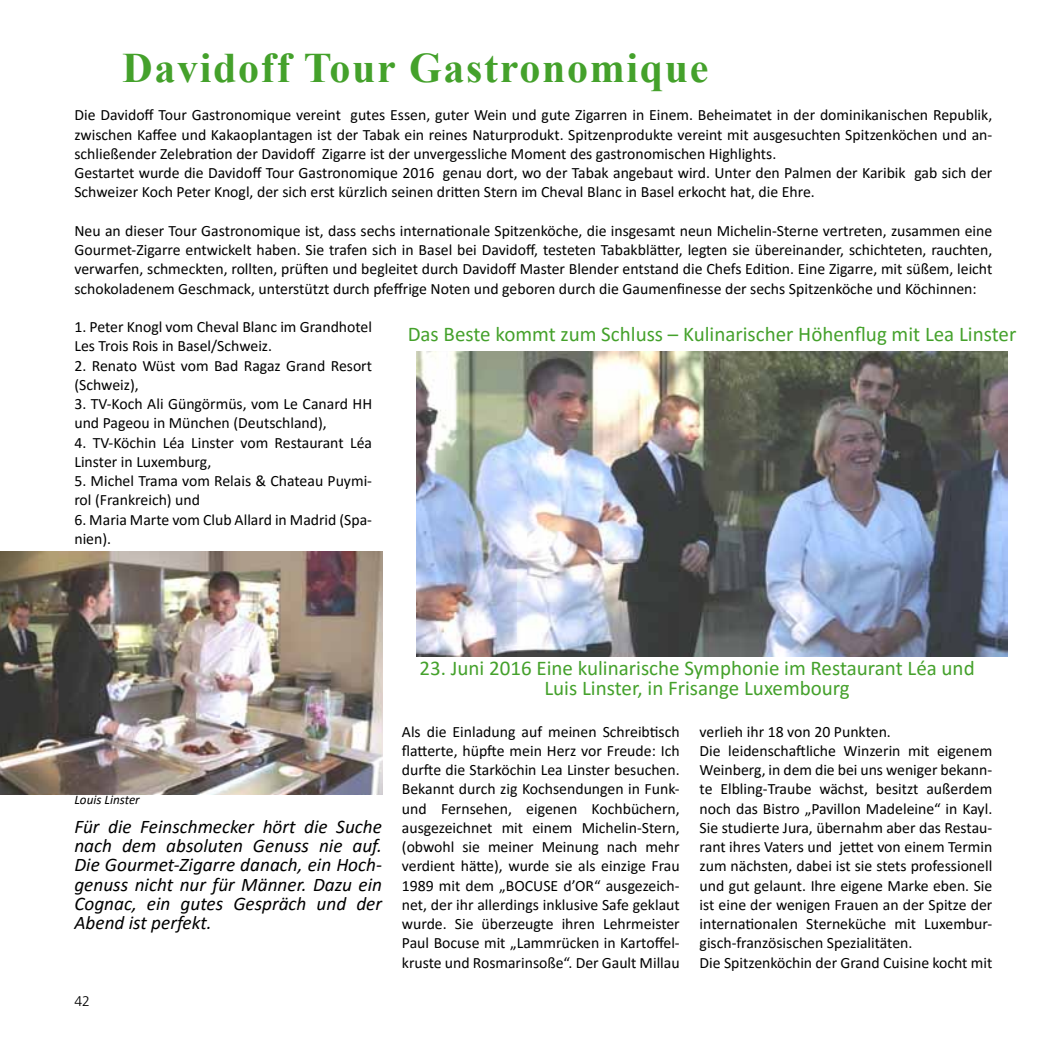
<style>
.page{position:relative;width:1042px;height:1042px;background:#fff}
.page>*{position:absolute;margin:0;border:0;box-sizing:border-box;transform-origin:0 0}
.t1{font:700 42px "Times New Roman";letter-spacing:.04em;color:#44a12b}
.t2{font:21px/19.2px "Calibri";color:#44a12b;text-align:center}
.t3{font:italic 19.25px/19.2px "Calibri";color:#000;text-align:justify}
.t4{font:15.75px/19.2px "Calibri";color:#000}
.t5{font:300 14px "Frutiger LT Std";color:#000}
.t6{font:italic 13.12px "Calibri";color:#000}
</style>
<div class="page">
<img style="left:417px;top:351px;width:590px;height:305px">
<img style="left:0;top:551px;width:382px;height:243px">
<h1 class="t1" style="left:122px;top:37px;width:587px">Davidoff Tour Gastronomique</h1>
<p class="t4" style="left:74px;top:105px;width:919px">Die Davidoff Tour Gastronomique vereint gutes Essen, guter Wein und gute Zigarren in Einem. Beheimatet in der dominikanischen Republik, zwischen Kaffee und Kakaoplantagen ist der Tabak ein reines Naturprodukt. Spitzenprodukte vereint mit ausgesuchten Spitzenköchen und an&shy;schließender Zelebration der Davidoff Zigarre ist der unvergessliche Moment des gastronomischen Highlights.<br>Gestartet wurde die Davidoff Tour Gastronomique 2016 genau dort, wo der Tabak angebaut wird. Unter den Palmen der Karibik gab sich der Schweizer Koch Peter Knogl, der sich erst kürzlich seinen dritten Stern im Cheval Blanc in Basel erkocht hat, die Ehre.</p>
<p class="t4" style="left:74px;top:221px;width:919px;text-align:justify">Neu an dieser Tour Gastronomique ist, dass sechs internationale Spitzenköche, die insgesamt neun Michelin-Sterne vertreten, zusammen eine Gourmet-Zigarre entwickelt haben. Sie trafen sich in Basel bei Davidoff, testeten Tabakblätter, legten sie übereinander, schichteten, rauchten, verwarfen, schmeckten, rollten, prüften und begleitet durch Davidoff Master Blender entstand die Chefs Edition. Eine Zigarre, mit süßem, leicht schokoladenem Geschmack, unterstützt durch pfeffrige Noten und geboren durch die Gaumenfinesse der sechs Spitzenköche und Köchinnen:</p>
<p class="t4" style="left:74px;top:317px;width:299px">1. Peter Knogl vom Cheval Blanc im Grandhotel<br>Les Trois Rois in Basel/Schweiz.</p>
<p class="t4" style="left:74px;top:355px;width:299px">2. Renato Wüst vom Bad Ragaz Grand Resort (Schweiz),</p>
<p class="t4" style="left:74px;top:394px;width:299px">3. TV-Koch Ali Güngörmüs, vom Le Canard HH und Pageou in München (Deutschland),</p>
<p class="t4" style="left:74px;top:432px;width:299px">4. TV-Köchin Léa Linster vom Restaurant Léa<br>Linster in Luxemburg,</p>
<p class="t4" style="left:74px;top:471px;width:299px">5. Michel Trama vom Relais &amp; Chateau Puymi&shy;rol (Frankreich) und</p>
<p class="t4" style="left:74px;top:509px;width:299px">6. Maria Marte vom Club Allard in Madrid (Spa&shy;nien).</p>
<h2 class="t2" style="left:408px;top:323px;width:610px">Das Beste kommt zum Schluss – Kulinarischer Höhenflug mit Lea Linster</h2>
<p class="t6" style="left:74px;top:790px;width:67px">Louis Linster</p>
<p class="t3" style="left:74px;top:816px;width:309px">Für die Feinschmecker hört die Suche nach dem absoluten Genuss nie auf.<br>Die Gourmet-Zigarre danach, ein Hoch&shy;genuss nicht nur für Männer. Dazu ein Cognac, ein gutes Gespräch und der Abend ist perfekt.</p>
<p class="t5" style="left:74px;top:993px;width:17px">42</p>
<h2 class="t2" style="left:419px;top:658px;width:557px">23. Juni 2016 Eine kulinarische Symphonie im Restaurant Léa und<br>Luis Linster, in Frisange Luxembourg</h2>
<p class="t4" style="left:699px;top:721px;width:294px">verlieh ihr 18 von 20 Punkten.<br>Die leidenschaftliche Winzerin mit eigenem Weinberg, in dem die bei uns weniger bekann&shy;te Elbling-Traube wächst, besitzt außerdem noch das Bistro „Pavillon Madeleine“ in Kayl.<br>Sie studierte Jura, übernahm aber das Restau&shy;rant ihres Vaters und jettet von einem Termin zum nächsten, dabei ist sie stets professionell und gut gelaunt. Ihre eigene Marke eben. Sie ist eine der wenigen Frauen an der Spitze der internationalen Sterneküche mit Luxembur&shy;gisch-französischen Spezialitäten.<br>Die Spitzenköchin der Grand Cuisine kocht mit</p>
<p class="t4" style="left:402px;top:721px;width:279px;text-align:justify">Als die Einladung auf meinen Schreibtisch flatterte, hüpfte mein Herz vor Freude: Ich durfte die Starköchin Lea Linster besuchen.<br>Bekannt durch zig Kochsendungen in Funk&shy;und Fernsehen, eigenen Kochbüchern, ausgezeichnet mit einem Michelin-Stern, (obwohl sie meiner Meinung nach mehr verdient hätte), wurde sie als einzige Frau 1989 mit dem „BOCUSE d’OR“ ausgezeich&shy;net, der ihr allerdings inklusive Safe geklaut wurde. Sie überzeugte ihren Lehrmeister Paul Bocuse mit „Lammrücken in Kartoffel&shy;kruste und Rosmarinsoße“. Der Gault Millau</p>
</div>
